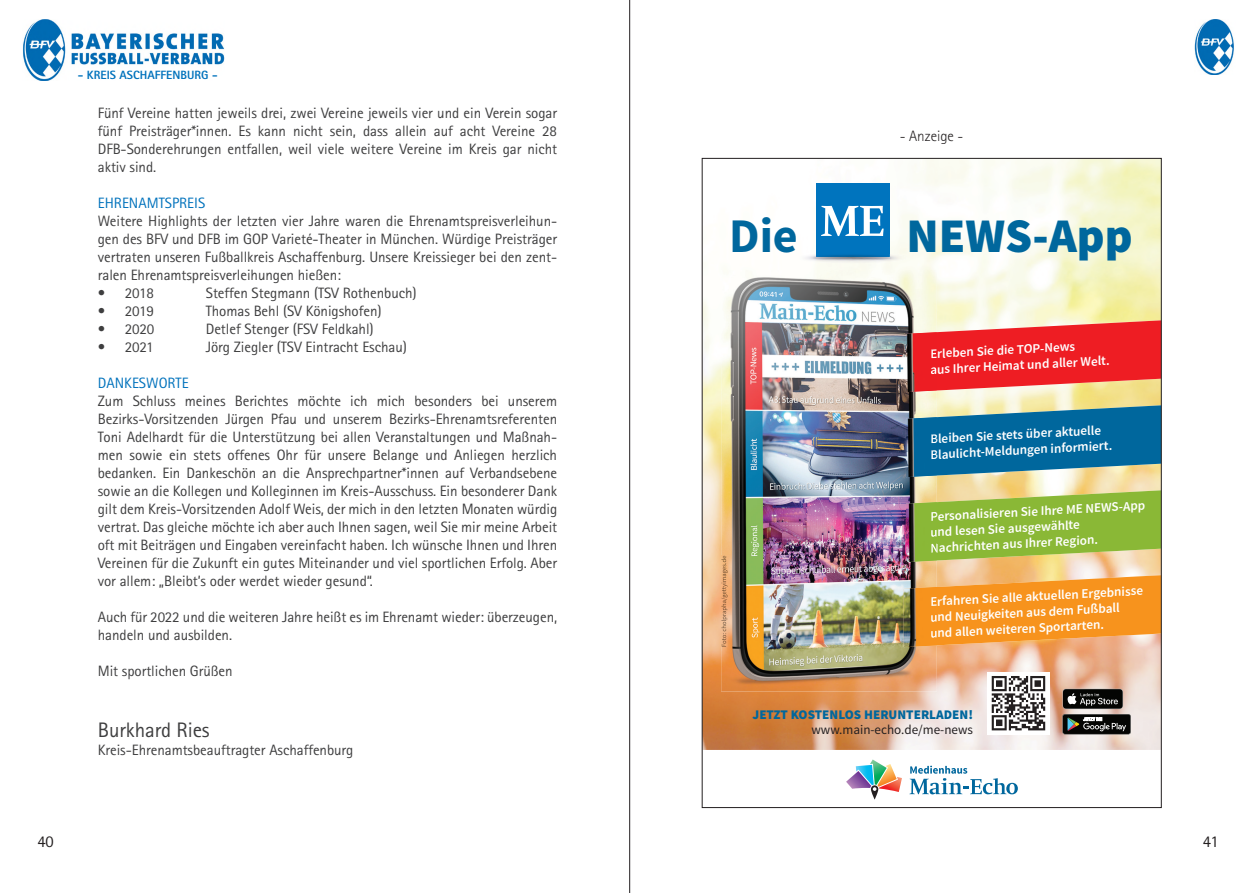
<style>
.page{position:relative;width:1259px;height:893px;background:#fff}
.page>*{position:absolute;margin:0;border:0;box-sizing:border-box;transform-origin:0 0}
.t1{font:900 48.3px "Source Sans Pro";color:#00679d}
.t2{font:700 48.3px "Source Sans Pro";color:#00679d}
.Fließtext{font:21px "Rotis Sans Serif";letter-spacing:-.005em;color:#3e3e3f}
.t3{font:16.5px "Rotis Sans Serif";color:#231f20}
.Fließtext-2{font:15px/18px "Rotis Sans Serif";letter-spacing:-.005em;color:#3e3e3f;text-align:justify}
.Zwischenüberschrifte{font:15px "Rotis Sans Serif";color:#0072bc}
.t4{font:300 15px "Rotis Sans Serif";color:#231f20}
.t5{font:600 13.2px/15.9px "Source Sans Pro";color:#fff}
.t6{font:900 13.2px/15.9px "Source Sans Pro";color:#00679d;text-align:right}
.t7{font:800 12px "Rotis Sans Serif";color:#0072bc}
.s1{font-weight:400;color:#231f20}
</style>
<div class="page">
<img style="left:23px;top:19px;width:202px;height:62px">
<hr style="left:629px;top:0;width:1px;height:893px;background:#231f20">
<img style="left:1194px;top:19px;width:40px;height:56px">
<img style="left:704px;top:160px;width:455px;height:590px">
<div style="left:987px;top:672px;width:62px;height:62px;background:#fff"></div>
<svg style="left:991px;top:676px;width:54px;height:54px"></svg>
<svg style="left:1062px;top:689px;width:68px;height:45px;background:#4e4c49"></svg>
<div style="left:816px;top:183px;width:73px;height:74px;background:#0074be"></div>
<svg style="left:821px;top:206px;width:62px;height:30px"></svg>
<img style="left:798px;top:254px;width:108px;height:9px">
<img style="left:816px;top:254px;width:73px;height:3px">
<svg style="left:846px;top:759px;width:56px;height:41px"></svg>
<svg style="left:909px;top:766px;width:109px;height:28px"></svg>
<img style="left:721px;top:270px;width:216px;height:422px">
<img style="left:721px;top:556px;width:6px;height:90px">
<svg style="left:906px;top:490px;width:253px;height:72px;background:#9cb94b"></svg>
<svg style="left:906px;top:405px;width:253px;height:72px;background:#2f7e9f"></svg>
<svg style="left:906px;top:320px;width:253px;height:72px;background:#eb4643"></svg>
<svg style="left:903px;top:575px;width:256px;height:72px;background:#ee9936"></svg>
<p class="t7" style="left:78px;top:67px;width:141px">- KREIS ASCHAFFENBURG -</p>
<p class="Fließtext-2" style="left:98px;top:104px;width:461px">Fünf Vereine hatten jeweils drei, zwei Vereine jeweils vier und ein Verein sogar fünf Preisträger*innen. Es kann nicht sein, dass allein auf acht Vereine 28<br>DFB-Sonderehrungen entfallen, weil viele weitere Vereine im Kreis gar nicht aktiv sind.</p>
<p class="Zwischenüberschrifte" style="left:98px;top:194px;width:109px">EHRENAMTSPREIS</p>
<p class="Fließtext-2" style="left:98px;top:212px;width:461px">Weitere Highlights der letzten vier Jahre waren die Ehrenamtspreisverleihun&shy;gen des BFV und DFB im GOP Varieté-Theater in München. Würdige Preisträger vertraten unseren Fußballkreis Aschaffenburg. Unsere Kreissieger bei den zent&shy;ralen Ehrenamtspreisverleihungen hießen:</p>
<p class="Fließtext-2" style="left:98px;top:284px;width:58px">• 2018</p>
<p class="Fließtext-2" style="left:206px;top:284px;width:212px">Steffen Stegmann (TSV Rothenbuch)</p>
<p class="Fließtext-2" style="left:98px;top:302px;width:58px">• 2019</p>
<p class="Fließtext-2" style="left:206px;top:302px;width:177px">Thomas Behl (SV Königshofen)</p>
<p class="Fließtext-2" style="left:98px;top:320px;width:58px">• 2020</p>
<p class="Fließtext-2" style="left:206px;top:320px;width:169px">Detlef Stenger (FSV Feldkahl)</p>
<p class="Fließtext-2" style="left:98px;top:338px;width:57px">• 2021</p>
<p class="Fließtext-2" style="left:206px;top:338px;width:203px">Jörg Ziegler (TSV Eintracht Eschau)</p>
<p class="Zwischenüberschrifte" style="left:98px;top:374px;width:92px">DANKESWORTE</p>
<p class="Fließtext-2" style="left:98px;top:392px;width:461px">Zum Schluss meines Berichtes möchte ich mich besonders bei unserem Bezirks-Vorsitzenden Jürgen Pfau und unserem Bezirks-Ehrenamtsreferenten Toni Adelhardt für die Unterstützung bei allen Veranstaltungen und Maßnah&shy;men sowie ein stets offenes Ohr für unsere Belange und Anliegen herzlich bedanken. Ein Dankeschön an die Ansprechpartner*innen auf Verbandsebene sowie an die Kollegen und Kolleginnen im Kreis-Ausschuss. Ein besonderer Dank gilt dem Kreis-Vorsitzenden Adolf Weis, der mich in den letzten Monaten würdig vertrat. Das gleiche möchte ich aber auch Ihnen sagen, weil Sie mir meine Arbeit oft mit Beiträgen und Eingaben vereinfacht haben. Ich wünsche Ihnen und Ihren Vereinen für die Zukunft ein gutes Miteinander und viel sportlichen Erfolg. Aber vor allem: „Bleibt’s oder werdet wieder gesund“.</p>
<p class="Fließtext-2" style="left:98px;top:608px;width:461px">Auch für 2022 und die weiteren Jahre heißt es im Ehrenamt wieder: überzeugen, handeln und ausbilden.</p>
<p class="Fließtext-2" style="left:98px;top:662px;width:136px">Mit sportlichen Grüßen</p>
<p class="Fließtext" style="left:98px;top:717px;width:113px">Burkhard Ries</p>
<p class="Fließtext-2" style="left:98px;top:741px;width:257px">Kreis-Ehrenamtsbeauftragter Aschaffenburg</p>
<p class="t4" style="left:900px;top:127px;width:65px">- Anzeige -</p>
<p class="t2" style="left:729px;top:205px;width:70px">Die</p>
<p class="t1" style="left:906px;top:205px;width:228px">NEWS-App</p>
<p class="t5" style="left:929px;top:346px;width:181px;rotate:-3deg">Erleben Sie die TO P-News<br>aus Ihrer H eim at und aller Welt.</p>
<p class="t5" style="left:928px;top:431px;width:184px;rotate:-3deg">Bleiben Sie stets über aktuelle<br>Blaulicht-Meldungen inform iert.</p>
<p class="t5" style="left:928px;top:509px;width:218px;rotate:-3deg">Personalisieren Sie Ihre ME NEWS-App und lesen Sie ausgewählte<br>Nachrichten aus Ihrer Region.</p>
<p class="t5" style="left:928px;top:594px;width:216px;rotate:-3deg">Erfahren Sie alle aktuellen Ergebnisse und Neuigkeiten aus dem Fußball und allen weiteren Sportarten.</p>
<p class="t6" style="left:752px;top:707px;width:222px">JETZT KOSTENLOS HERUNTERLADEN! <span class="s1">www.main-echo.de/me-news</span></p>
<p class="t3" style="left:37px;top:832px;width:18px">40</p>
<p class="t3" style="left:1202px;top:832px;width:17px">41</p>
</div>
